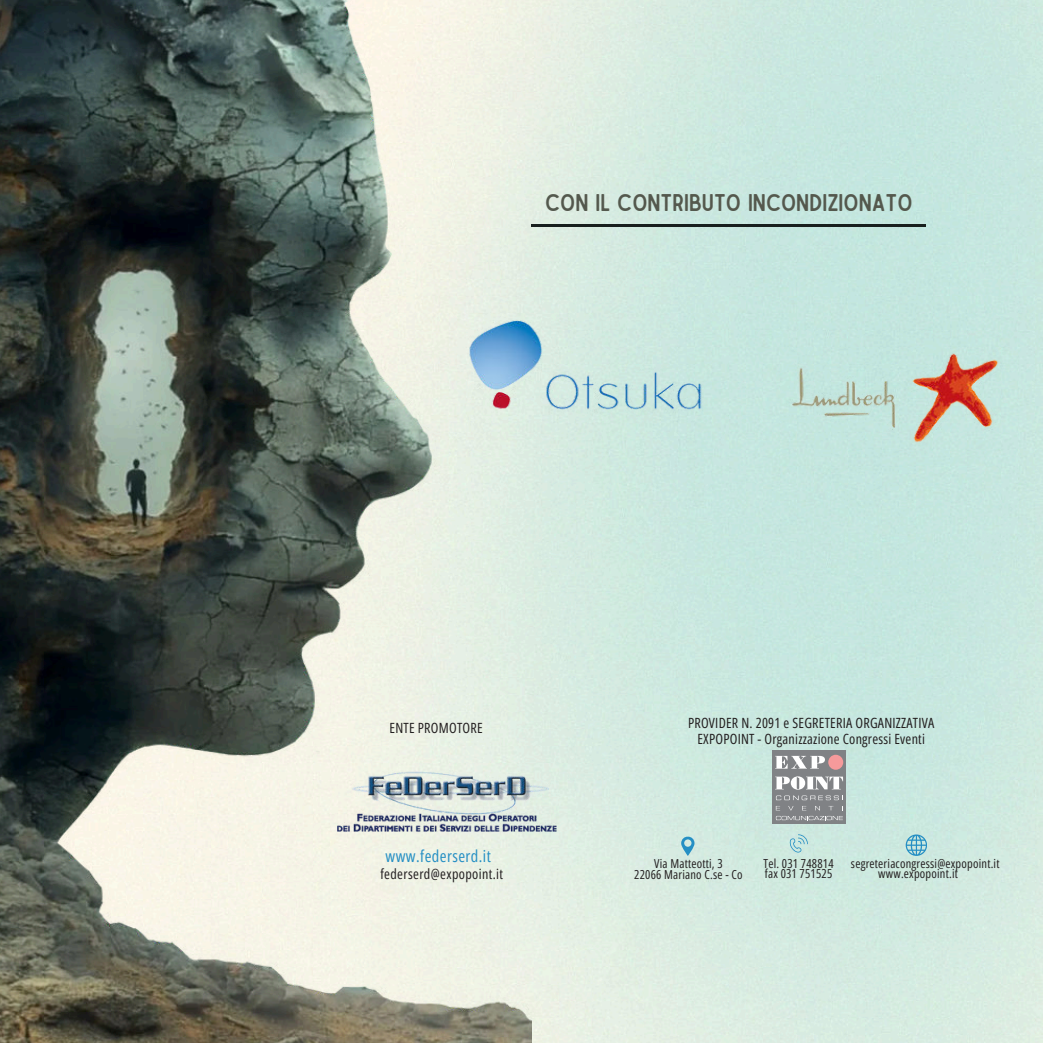
<style>
.page{position:relative;width:1043px;height:1043px;background:#fff}
.page>*{position:absolute;margin:0;border:0;box-sizing:border-box;transform-origin:0 0}
.t1{font:23.1px "Sailors";color:#54584d}
.t2{font:16.45px "Open Sans Condensed";letter-spacing:.025em;color:#258fc4}
.t3{font:14px/15px "Open Sans Condensed";letter-spacing:.015em;color:#231f20;text-align:center}
.t4{font:12.42px/10.8px "Open Sans Condensed";letter-spacing:.015em;color:#231f20}
</style>
<div class="page">
<img style="left:531px;top:0;width:511px;height:1042px">
<hr style="left:531px;top:224px;width:394px;height:3px;background:#181f1e">
<img style="left:0;top:0;width:531px;height:1042px">
<img style="left:446px;top:273px;width:306px;height:159px">
<img style="left:752px;top:307px;width:258px;height:158px">
<img style="left:337px;top:770px;width:219px;height:61px">
<div style="left:772px;top:750px;width:73px;height:73px;background:#808285"></div>
<svg style="left:775px;top:776px;width:67px;height:13px"></svg>
<svg style="left:775px;top:755px;width:49px;height:13px"></svg>
<div style="left:828px;top:754px;width:15px;height:15px;background:#f69a9b;border-radius:50%"></div>
<svg style="left:775px;top:795px;width:67px;height:24px"></svg>
<svg style="left:789px;top:834px;width:18px;height:18px"></svg>
<svg style="left:905px;top:834px;width:21px;height:21px"></svg>
<svg style="left:681px;top:834px;width:13px;height:21px"></svg>
<h1 class="t1" style="left:545px;top:186px;width:369px">CON IL CONTRIBUTO INCONDIZIONATO</h1>
<p class="t3" style="left:389px;top:719px;width:95px">ENTE PROMOTORE</p>
<p class="t2" style="left:385px;top:844px;width:107px">www.federserd.it</p>
<p class="t3" style="left:380px;top:865px;width:124px">federserd@expopoint.it</p>
<p class="t3" style="left:687px;top:715px;width:248px">PROVIDER N. 2091 e SEGRETERIA ORGANIZZATIVA<br>EXPOPOINT - Organizzazione Congressi Eventi</p>
<p class="t4" style="left:634px;top:857px;width:110px;text-align:center">Via Matteotti, 3<br>22066 Mariano C.se - Co</p>
<p class="t4" style="left:763px;top:857px;width:71px">Tel. 031 748814 fax 031 751525</p>
<p class="t4" style="left:878px;top:857px;width:123px;text-indent:-27px">segreteriacongressi@expopoint.it www.expopoint.it</p>
</div>
